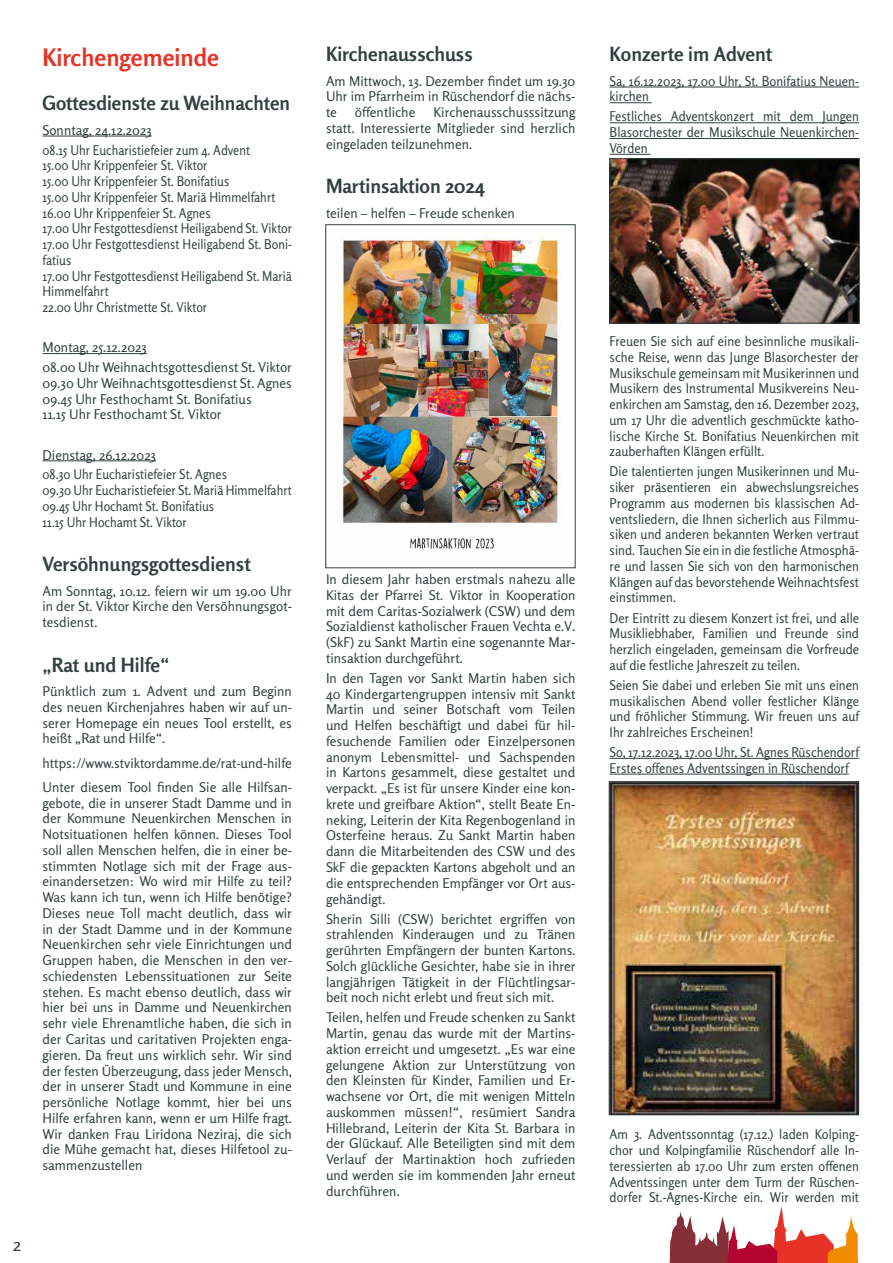
<style>
.page{position:relative;width:893px;height:1263px;background:#fff}
.page>*{position:absolute;margin:0;border:0;box-sizing:border-box;transform-origin:0 0}
.t1{font:700 24px "Rosario";color:#e73227}
.t2{font:700 19.5px "Rosario";color:#333f3f}
.t3{font:18px "Rosario";color:#333f3f}
.t4{font:13.5px/15.8px "Rosario";color:#333f3f;text-align:justify}
.t5{font:13.5px/15.8px "Rosario";color:#333f3f;text-align:justify;scale:.94 1}
.t6{font:13.5px/15.8px "Rosario";color:#333f3f;scale:.91 1}
</style>
<div class="page">
<hr style="left:43px;top:136px;width:109px;height:1px;background:#333f3f">
<hr style="left:43px;top:353px;width:104px;height:1px;background:#333f3f">
<hr style="left:43px;top:460px;width:113px;height:1px;background:#333f3f">
<svg style="left:669px;top:1206px;width:190px;height:57px"></svg>
<hr style="left:610px;top:87px;width:249px;height:1px;background:#333f3f">
<hr style="left:610px;top:102px;width:42px;height:1px;background:#333f3f">
<hr style="left:610px;top:122px;width:249px;height:1px;background:#333f3f">
<hr style="left:610px;top:138px;width:249px;height:1px;background:#333f3f">
<hr style="left:610px;top:154px;width:41px;height:1px;background:#333f3f">
<hr style="left:610px;top:758px;width:249px;height:1px;background:#333f3f">
<hr style="left:610px;top:774px;width:239px;height:1px;background:#333f3f">
<img style="left:611px;top:783px;width:246px;height:330px">
<div style="left:609px;top:781px;width:250px;height:334px;border:1px solid #333f3f"></div>
<img style="left:340px;top:234px;width:220px;height:316px">
<div style="left:325px;top:224px;width:250px;height:344px;border:1px solid #333f3f"></div>
<img style="left:612px;top:160px;width:246px;height:161px">
<div style="left:610px;top:158px;width:250px;height:165px;border:1px solid #333f3f"></div>
<h1 class="t1" style="left:43px;top:43px;width:178px">Kirchengemeinde</h1>
<h2 class="t2" style="left:43px;top:92px;width:249px">Gottesdienste zu Weihnachten</h2>
<p class="t4" style="left:43px;top:120px;width:209px;line-height:20px">Sonntag, 24.12.2023<br>08.15 Uhr Eucharistiefeier zum 4. Advent</p>
<p class="t6" style="left:43px;top:158px;width:276px">15.00 Uhr Krippenfeier St. Viktor<br>15.00 Uhr Krippenfeier St. Bonifatius<br>15.00 Uhr Krippenfeier St. Mariä Himmelfahrt 16.00 Uhr Krippenfeier St. Agnes<br>17.00 Uhr Festgottesdienst Heiligabend St. Viktor 17.00 Uhr Festgottesdienst Heiligabend St. Boni&shy;fatius<br>17.00 Uhr Festgottesdienst Heiligabend St. Mariä Himmelfahrt<br>22.00 Uhr Christmette St. Viktor</p>
<p class="t4" style="left:43px;top:337px;width:251px;line-height:20px">Montag, 25.12.2023<br>08.00 Uhr Weihnachtsgottesdienst St. Viktor</p>
<p class="t4" style="left:43px;top:375px;width:251px;text-align:left">09.30 Uhr Weihnachtsgottesdienst St. Agnes<br>09.45 Uhr Festhochamt St. Bonifatius<br>11.15 Uhr Festhochamt St. Viktor</p>
<p class="t4" style="left:43px;top:445px;width:186px;line-height:20px">Dienstag, 26.12.2023<br>08.30 Uhr Eucharistiefeier St. Agnes</p>
<p class="t6" style="left:43px;top:482px;width:276px">09.30 Uhr Eucharistiefeier St. Mariä Himmelfahrt<br>09.45 Uhr Hochamt St. Bonifatius<br>11.15 Uhr Hochamt St. Viktor</p>
<h2 class="t2" style="left:43px;top:552px;width:210px">Versöhnungsgottesdienst</h2>
<p class="t4" style="left:43px;top:583px;width:251px">Am Sonntag, 10.12. feiern wir um 19.00 Uhr in der St. Viktor Kirche den Versöhnungsgot&shy;tesdienst.</p>
<h2 class="t2" style="left:43px;top:653px;width:129px">„Rat und Hilfe“</h2>
<p class="t4" style="left:43px;top:683px;width:251px">Pünktlich zum 1. Advent und zum Beginn des neuen Kirchenjahres haben wir auf un&shy;serer Homepage ein neues Tool erstellt, es heißt „Rat und Hilfe“.</p>
<p class="t4" style="left:43px;top:751px;width:251px;line-height:24.3px">https://www.stviktordamme.de/rat-und-hilfe<br>Unter diesem Tool finden Sie alle Hilfsan-</p>
<p class="t4" style="left:43px;top:795px;width:251px">gebote, die in unserer Stadt Damme und in der Kommune Neuenkirchen Menschen in Notsituationen helfen können. Dieses Tool soll allen Menschen helfen, die in einer be&shy;stimmten Notlage sich mit der Frage aus&shy;einandersetzen: Wo wird mir Hilfe zu teil?<br>Was kann ich tun, wenn ich Hilfe benötige?<br>Dieses neue Toll macht deutlich, dass wir in der Stadt Damme und in der Kommune Neuenkirchen sehr viele Einrichtungen und Gruppen haben, die Menschen in den ver&shy;schiedensten Lebenssituationen zur Seite stehen. Es macht ebenso deutlich, dass wir hier bei uns in Damme und Neuenkirchen sehr viele Ehrenamtliche haben, die sich in der Caritas und caritativen Projekten enga&shy;gieren. Da freut uns wirklich sehr. Wir sind der festen Überzeugung, dass jeder Mensch, der in unserer Stadt und Kommune in eine persönliche Notlage kommt, hier bei uns Hilfe erfahren kann, wenn er um Hilfe fragt.<br>Wir danken Frau Liridona Neziraj, die sich die Mühe gemacht hat, dieses Hilfetool zu&shy;sammenzustellen</p>
<h3 class="t3" style="left:13px;top:1233px;width:10px">2</h3>
<h2 class="t2" style="left:326px;top:43px;width:148px">Kirchenausschuss</h2>
<p class="t4" style="left:326px;top:73px;width:251px">Am Mittwoch, 13. Dezember findet um 19.30<br>Uhr im Pfarrheim in Rüschendorf die nächs&shy;te</p>
<p class="t4" style="left:355px;top:104px;width:62px">öffentliche</p>
<p class="t4" style="left:326px;top:104px;width:251px;text-indent:107px">Kirchenausschusssitzung statt. Interessierte Mitglieder sind herzlich eingeladen teilzunehmen.</p>
<h2 class="t2" style="left:326px;top:174px;width:160px">Martinsaktion 2024</h2>
<p class="t4" style="left:326px;top:205px;width:190px">teilen – helfen – Freude schenken</p>
<p class="t4" style="left:326px;top:571px;width:251px">In diesem Jahr haben erstmals nahezu alle Kitas der Pfarrei St. Viktor in Kooperation mit dem Caritas-Sozialwerk (CSW) und dem Sozialdienst katholischer Frauen Vechta e.V. (SkF) zu Sankt Martin eine sogenannte Mar&shy;tinsaktion durchgeführt.</p>
<p class="t4" style="left:326px;top:670px;width:251px">In den Tagen vor Sankt Martin haben sich 40 Kindergartengruppen intensiv mit Sankt Martin und seiner Botschaft vom Teilen und Helfen beschäftigt und dabei für hil&shy;fesuchende Familien oder Einzelpersonen anonym Lebensmittel- und Sachspenden in Kartons gesammelt, diese gestaltet und verpackt. „Es ist für unsere Kinder eine kon&shy;krete und greifbare Aktion“, stellt Beate En&shy;neking, Leiterin der Kita Regenbogenland in Osterfeine heraus. Zu Sankt Martin haben dann die Mitarbeitenden des CSW und des SkF die gepackten Kartons abgeholt und an die entsprechenden Empfänger vor Ort aus&shy;gehändigt.</p>
<p class="t4" style="left:326px;top:911px;width:251px">Sherin Silli (CSW) berichtet ergriffen von strahlenden Kinderaugen und zu Tränen gerührten Empfängern der bunten Kartons.<br>Solch glückliche Gesichter, habe sie in ihrer langjährigen Tätigkeit in der Flüchtlingsar&shy;beit noch nicht erlebt und freut sich mit.</p>
<p class="t4" style="left:326px;top:1009px;width:251px">Teilen, helfen und Freude schenken zu Sankt Martin, genau das wurde mit der Martins&shy;aktion erreicht und umgesetzt. „Es war eine gelungene Aktion zur Unterstützung von den Kleinsten für Kinder, Familien und Er&shy;wachsene vor Ort, die mit wenigen Mitteln auskommen müssen!“, resümiert Sandra Hillebrand, Leiterin der Kita St. Barbara in der Glückauf. Alle Beteiligten sind mit dem Verlauf der Martinaktion hoch zufrieden und werden sie im kommenden Jahr erneut durchführen.</p>
<h2 class="t2" style="left:610px;top:43px;width:164px">Konzerte im Advent</h2>
<p class="t5" style="left:610px;top:73px;width:267px">Sa, 16.12.2023, 17.00 Uhr, St. Bonifatius Neuen&shy;kirchen</p>
<p class="t5" style="left:610px;top:109px;width:267px">Festliches Adventskonzert mit dem Jungen Blasorchester der Musikschule Neuenkirchen-Vörden</p>
<p class="t5" style="left:610px;top:333px;width:267px">Freuen Sie sich auf eine besinnliche musikali&shy;sche Reise, wenn das Junge Blasorchester der Musikschule gemeinsam mit Musikerinnen und Musikern des Instrumental Musikvereins Neu&shy;enkirchen am Samstag, den 16. Dezember 2023, um 17 Uhr die adventlich geschmückte katho&shy;lische Kirche St. Bonifatius Neuenkirchen mit zauberhaften Klängen erfüllt.</p>
<p class="t5" style="left:610px;top:464px;width:267px">Die talentierten jungen Musikerinnen und Mu&shy;siker präsentieren ein abwechslungsreiches Programm aus modernen bis klassischen Ad&shy;ventsliedern, die Ihnen sicherlich aus Filmmu&shy;siken und anderen bekannten Werken vertraut sind. Tauchen Sie ein in die festliche Atmosphä&shy;re und lassen Sie sich von den harmonischen Klängen auf das bevorstehende Weihnachtsfest einstimmen.</p>
<p class="t5" style="left:610px;top:610px;width:267px">Der Eintritt zu diesem Konzert ist frei, und alle Musikliebhaber, Familien und Freunde sind herzlich eingeladen, gemeinsam die Vorfreude auf die festliche Jahreszeit zu teilen.</p>
<p class="t5" style="left:610px;top:677px;width:267px">Seien Sie dabei und erleben Sie mit uns einen musikalischen Abend voller festlicher Klänge und fröhlicher Stimmung. Wir freuen uns auf Ihr zahlreiches Erscheinen!</p>
<p class="t5" style="left:610px;top:744px;width:267px">So, 17.12.2023, 17.00 Uhr, St. Agnes Rüschendorf<br>Erstes offenes Adventssingen in Rüschendorf</p>
<p class="t5" style="left:610px;top:1126px;width:267px">Am 3. Adventssonntag (17.12.) laden Kolping&shy;chor und Kolpingfamilie Rüschendorf alle In&shy;teressierten ab 17.00 Uhr zum ersten offenen Adventssingen unter dem Turm der Rüschen&shy;dorfer St.-Agnes-Kirche ein. Wir werden mit</p>
</div>
